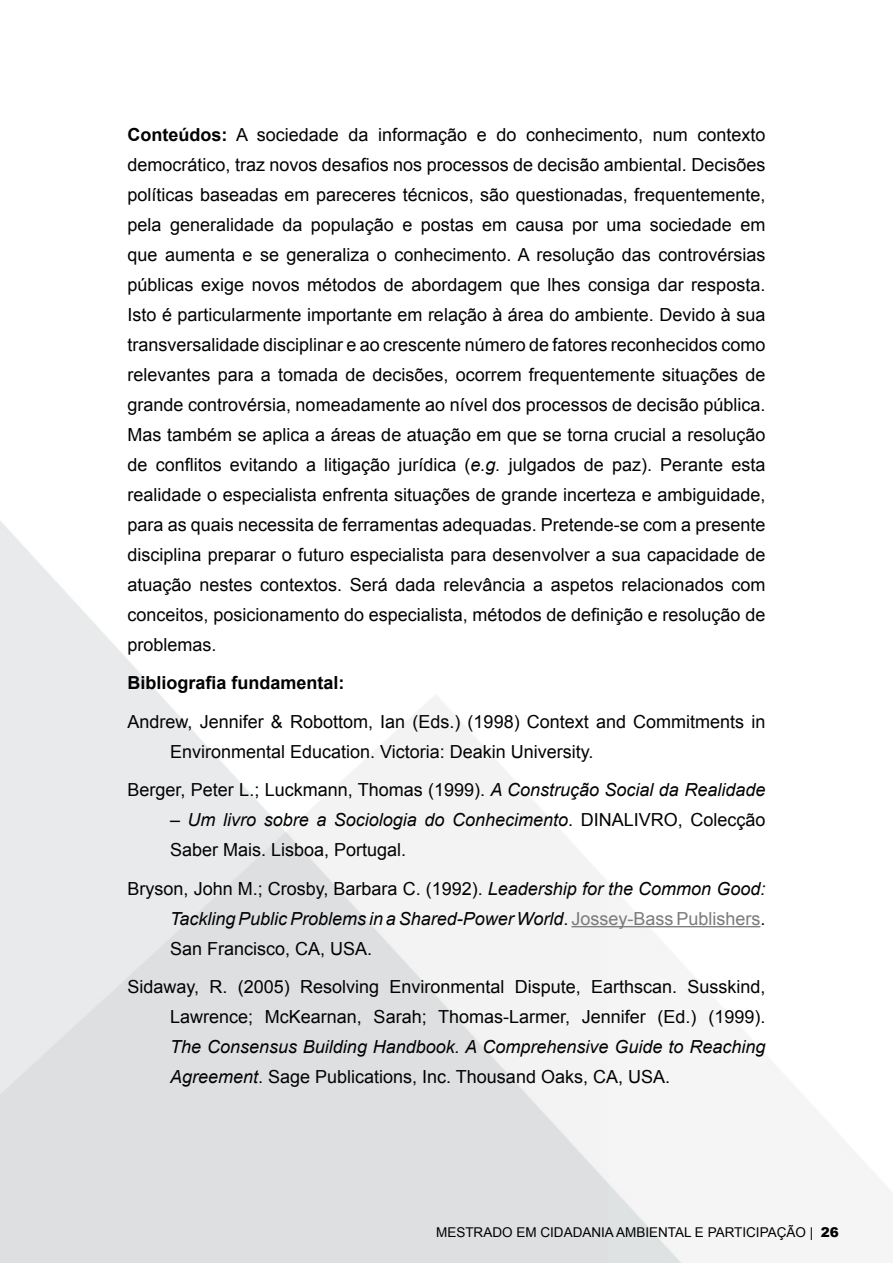
<style>
.page{position:relative;width:893px;height:1263px;background:#fff}
.page>*{position:absolute;margin:0;border:0;box-sizing:border-box;transform-origin:0 0}
.t1{font:18px/30px "Arial";color:#020202}
.t2{font:italic 18px/30px "Arial";color:#020202;text-align:justify}
.t3{font:700 18px "Arial";color:#020202}
.t4{font:13.5px "Arial";color:#000}
.s1{font-weight:700}
.s2{font-style:italic}
.s3{font-style:normal}
.s4{font-style:normal;color:#7b7b7b}
.s5{font-weight:900}
</style>
<div class="page">
<hr style="left:571px;top:926px;width:189px;height:1px;background:#7b7b7b">
<p class="t1" style="left:128px;top:120px;width:639px;text-align:justify"><span class="s1">Conteúdos:</span> A sociedade da informação e do conhecimento, num contexto democrático, traz novos desafios nos processos de decisão ambiental. Decisões políticas baseadas em pareceres técnicos, são questionadas, frequentemente, pela generalidade da população e postas em causa por uma sociedade em que aumenta e se generaliza o conhecimento. A resolução das controvérsias públicas exige novos métodos de abordagem que lhes consiga dar resposta.<br>Isto é particularmente importante em relação à área do ambiente. Devido à sua transversalidade disciplinar e ao crescente número de fatores reconhecidos como relevantes para a tomada de decisões, ocorrem frequentemente situações de grande controvérsia, nomeadamente ao nível dos processos de decisão pública.<br>Mas também se aplica a áreas de atuação em que se torna crucial a resolução de conflitos evitando a litigação jurídica (<span class="s2">e.g.</span> julgados de paz). Perante esta realidade o especialista enfrenta situações de grande incerteza e ambiguidade, para as quais necessita de ferramentas adequadas. Pretende-se com a presente disciplina preparar o futuro especialista para desenvolver a sua capacidade de atuação nestes contextos. Será dada relevância a aspetos relacionados com conceitos, posicionamento do especialista, métodos de definição e resolução de problemas.</p>
<p class="t3" style="left:128px;top:671px;width:219px">Bibliografia fundamental:</p>
<p class="t1" style="left:170px;top:707px;width:597px;text-indent:-43px">Andrew, Jennifer &amp; Robottom, Ian (Eds.) (1998) Context and Commitments in<br>Environmental Education. Victoria: Deakin University.</p>
<p class="t1" style="left:128px;top:775px;width:639px">Berger, Peter L.; Luckmann, Thomas (1999). <span class="s2">A Construção Social da Realidade</span></p>
<p class="t1" style="left:170px;top:805px;width:597px"><span class="s2">– Um livro sobre a Sociologia do Conhecimento</span>. DINALIVRO, Colecção<br>Saber Mais. Lisboa, Portugal.</p>
<p class="t2" style="left:170px;top:874px;width:597px;text-indent:-43px"><span class="s3">Bryson, John M.; Crosby, Barbara C. (1992).</span> Leadership for the Common Good:<br>Tackling Public Problems in a Shared-Power World<span class="s3">.</span> <span class="s4">Jossey-Bass Publishers</span><span class="s3">.<br>San Francisco, CA, USA.</span></p>
<p class="t1" style="left:128px;top:972px;width:639px;text-align:right">Sidaway, R. (2005) Resolving Environmental Dispute, Earthscan. Susskind,<br>Lawrence; McKearnan, Sarah; Thomas-Larmer, Jennifer (Ed.) (1999).</p>
<p class="t2" style="left:170px;top:1032px;width:597px">The Consensus Building Handbook. A Comprehensive Guide to Reaching<br>Agreement<span class="s3">. Sage Publications, Inc. Thousand Oaks, CA, USA.</span></p>
<p class="t4" style="left:436px;top:1224px;width:404px">MESTRADO EM CIDADANIA AMBIENTAL E PARTICIPAÇÃO | <span class="s5">26</span></p>
</div>
